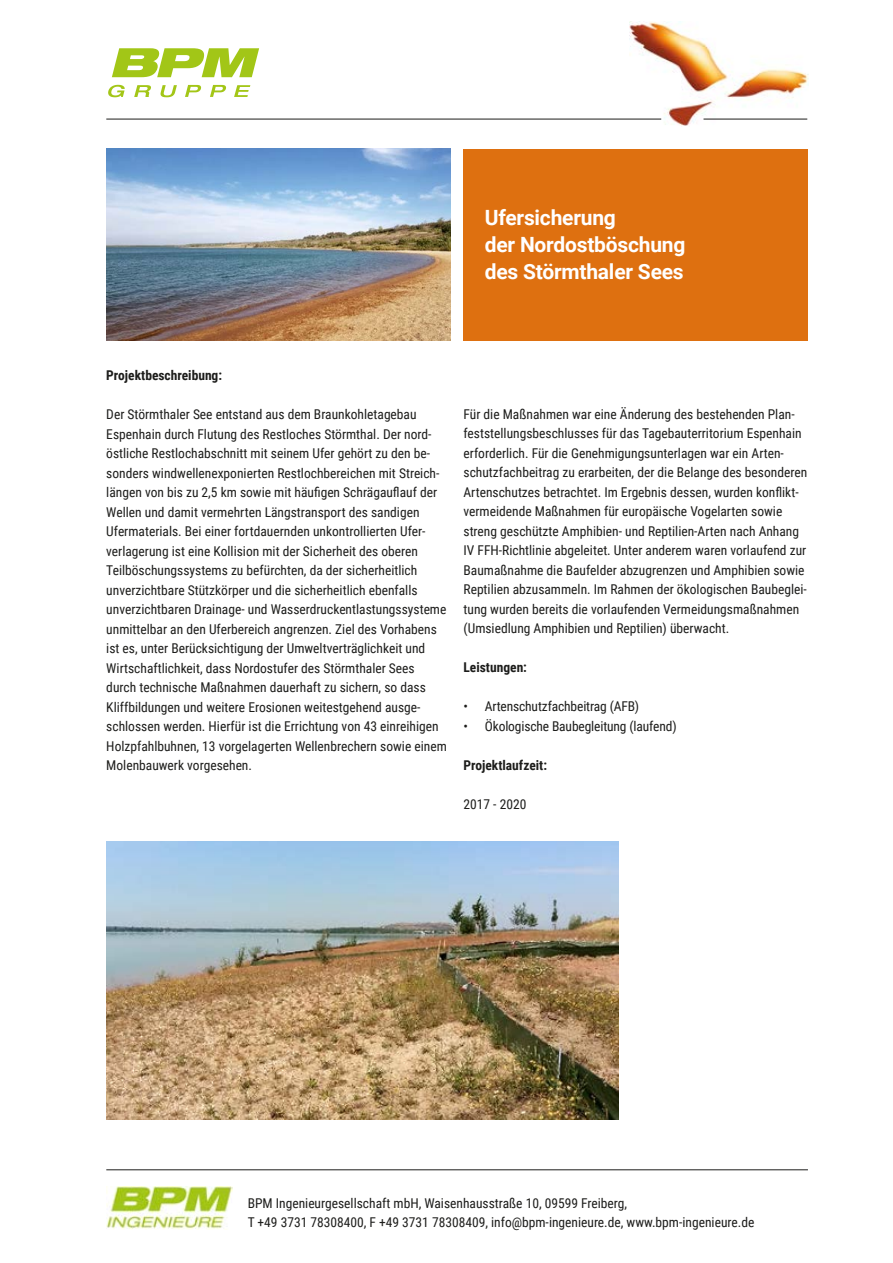
<style>
.page{position:relative;width:893px;height:1263px;background:#fff}
.page>*{position:absolute;margin:0;border:0;box-sizing:border-box;transform-origin:0 0}
.t1{font:700 21px/27px "Roboto";letter-spacing:-.01em;color:#fff}
.t2{font:13.5px/19.5px "Roboto Condensed";color:#1d1d1b}
.t3{font:700 13.5px "Roboto Condensed";color:#1d1d1b}
</style>
<div class="page">
<img style="left:629px;top:21px;width:179px;height:105px">
<svg style="left:112px;top:48px;width:147px;height:29px"></svg>
<svg style="left:108px;top:85px;width:17px;height:12px"></svg>
<svg style="left:160px;top:85px;width:17px;height:12px"></svg>
<svg style="left:134px;top:85px;width:17px;height:12px"></svg>
<svg style="left:210px;top:85px;width:16px;height:12px"></svg>
<svg style="left:234px;top:85px;width:16px;height:12px"></svg>
<svg style="left:185px;top:85px;width:16px;height:12px"></svg>
<hr style="left:106px;top:119px;width:555px;height:1px;background:#1d1d1b">
<hr style="left:703px;top:119px;width:104px;height:1px;background:#1d1d1b">
<div style="left:463px;top:149px;width:345px;height:191px;background:#de7010"></div>
<hr style="left:106px;top:1169px;width:702px;height:1px;background:#1d1d1b">
<img style="left:106px;top:1186px;width:126px;height:43px">
<img style="left:106px;top:149px;width:345px;height:191px">
<img style="left:106px;top:842px;width:513px;height:277px">
<h1 class="t1" style="left:485px;top:204px;width:202px">Ufersicherung<br>der Nordostböschung des Störmthaler Sees</h1>
<p class="t3" style="left:106px;top:366px;width:117px">Projektbeschreibung:</p>
<p class="t2" style="left:106px;top:404px;width:342px">Der Störmthaler See entstand aus dem Braunkohletagebau Espenhain durch Flutung des Restloches Störmthal. Der nord&shy;östliche Restlochabschnitt mit seinem Ufer gehört zu den be&shy;sonders windwellenexponierten Restlochbereichen mit Streich&shy;längen von bis zu 2,5 km sowie mit häufigen Schrägauflauf der Wellen und damit vermehrten Längstransport des sandigen Ufermaterials. Bei einer fortdauernden unkontrollierten Ufer&shy;verlagerung ist eine Kollision mit der Sicherheit des oberen Teilböschungssystems zu befürchten, da der sicherheitlich unverzichtbare Stützkörper und die sicherheitlich ebenfalls unverzichtbaren Drainage- und Wasserdruckentlastungssysteme unmittelbar an den Uferbereich angrenzen. Ziel des Vorhabens ist es, unter Berücksichtigung der Umweltverträglichkeit und Wirtschaftlichkeit, dass Nordostufer des Störmthaler Sees durch technische Maßnahmen dauerhaft zu sichern, so dass Kliffbildungen und weitere Erosionen weitestgehend ausge&shy;schlossen werden. Hierfür ist die Errichtung von 43 einreihigen Holzpfahlbuhnen, 13 vorgelagerten Wellenbrechern sowie einem Molenbauwerk vorgesehen.</p>
<p class="t2" style="left:463px;top:404px;width:345px">Für die Maßnahmen war eine Änderung des bestehenden Plan&shy;feststellungsbeschlusses für das Tagebauterritorium Espenhain erforderlich. Für die Genehmigungsunterlagen war ein Arten&shy;schutzfachbeitrag zu erarbeiten, der die Belange des besonderen Artenschutzes betrachtet. Im Ergebnis dessen, wurden konflikt&shy;vermeidende Maßnahmen für europäische Vogelarten sowie streng geschützte Amphibien- und Reptilien-Arten nach Anhang IV FFH-Richtlinie abgeleitet. Unter anderem waren vorlaufend zur Baumaßnahme die Baufelder abzugrenzen und Amphibien sowie Reptilien abzusammeln. Im Rahmen der ökologischen Baubeglei&shy;tung wurden bereits die vorlaufenden Vermeidungsmaßnahmen (Umsiedlung Amphibien und Reptilien) überwacht.</p>
<p class="t3" style="left:463px;top:658px;width:65px">Leistungen:</p>
<p class="t2" style="left:463px;top:696px;width:177px">• Artenschutzfachbeitrag (AFB)</p>
<p class="t2" style="left:463px;top:716px;width:215px">• Ökologische Baubegleitung (laufend)</p>
<p class="t3" style="left:463px;top:756px;width:85px">Projektlaufzeit:</p>
<p class="t2" style="left:463px;top:794px;width:64px">2017 - 2020</p>
<p class="t2" style="left:248px;top:1192px;width:508px">BPM Ingenieurgesellschaft mbH, Waisenhausstraße 10, 09599 Freiberg,<br>T +49 3731 78308400, F +49 3731 78308409, info@bpm-ingenieure.de, www.bpm-ingenieure.de</p>
</div>
